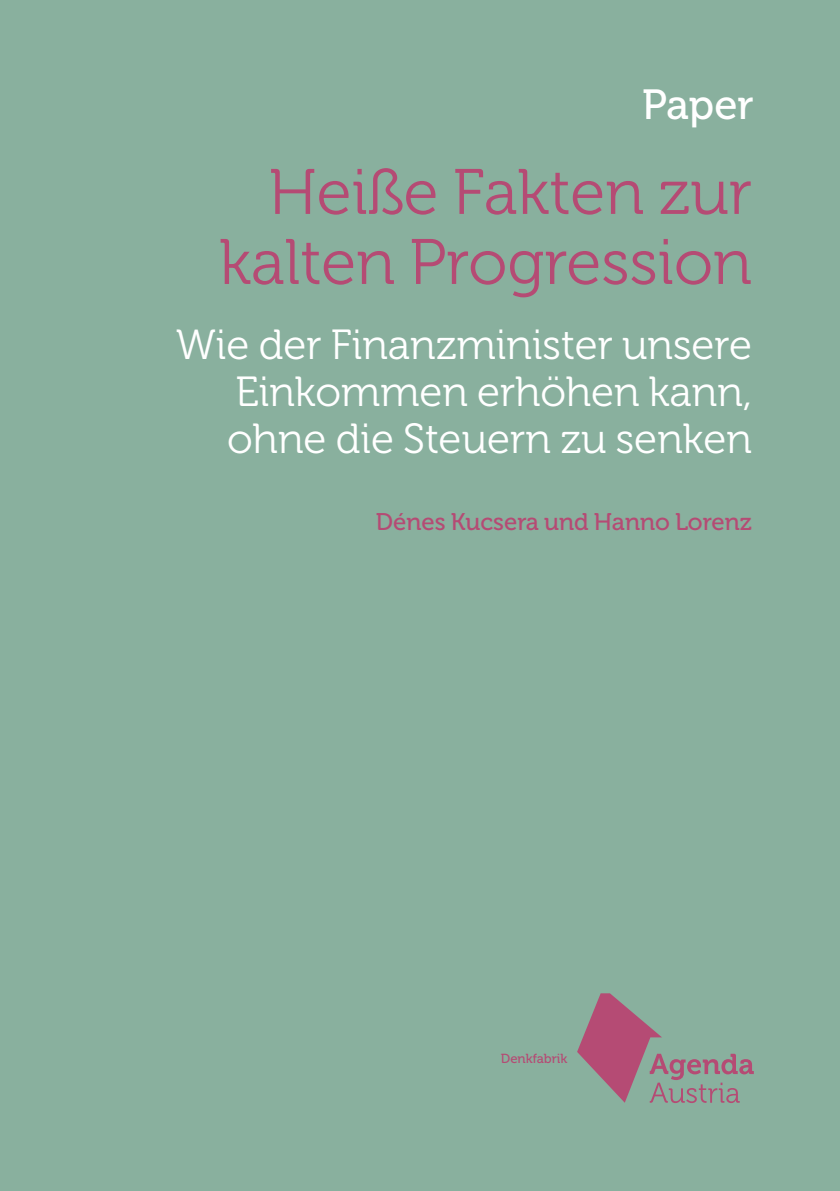
<style>
.page{position:relative;width:840px;height:1191px;background:#fff}
.page>*{position:absolute;margin:0;border:0;box-sizing:border-box;transform-origin:0 0}
.t1{font:64px/70px "Museo 300";color:#b54b74;text-align:right}
.t2{font:42px/47px "Museo 300";color:#fff;text-align:justify}
.t3{font:42px "Museo 500";color:#fff}
.t4{font:24px "Museo 500";color:#b54b74}
.t5{font:13.2px "Museo 500";color:#b54b74}
</style>
<div class="page">
<div style="left:0;top:0;width:839px;height:1191px;background:#89b09e"></div>
<svg style="left:577px;top:993px;width:176px;height:110px"></svg>
<p class="t3" style="left:641px;top:82px;width:113px">Paper</p>
<h1 class="t1" style="left:219px;top:158px;width:534px">Heiße Fakten zur kalten Progression</h1>
<p class="t2" style="left:227px;top:322px;width:526px;text-indent:-51px">Wie der Finanzminister unsere Einkommen erhöhen kann, ohne die Steuern zu senken</p>
<p class="t4" style="left:375px;top:508px;width:377px">Dénes Kucsera und Hanno Lorenz</p>
<p class="t5" style="left:500px;top:1051px;width:68px">Denkfabrik</p>
</div>
